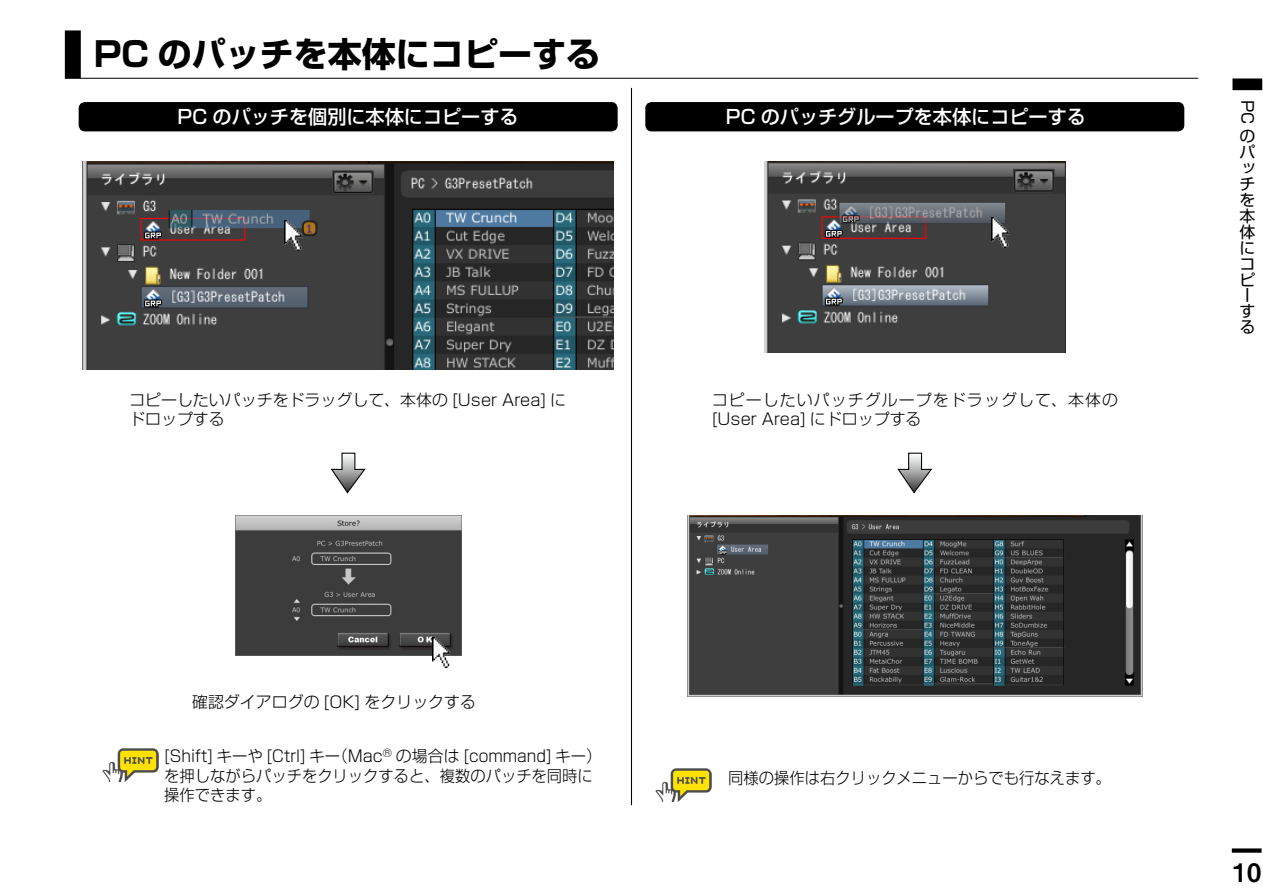
<style>
.page{position:relative;width:1263px;height:893px;background:#fff}
.page>*{position:absolute;margin:0;border:0;box-sizing:border-box;transform-origin:0 0}
.t1{font:700 34.05px "Shin Go Pr 5";color:#000}
.t2{font:25.5px "Midashi Go Pr 6 N MB31";color:#000}
.t3{font:500 19.2px "Shin Go Pr 5";color:#fff}
.t4{font:300 15.9px/19.2px "Shin Go Pr 5";color:#000;scale:.96 1}
.t5{font:300 15.9px/19.2px "Shin Go Pr 5";color:#000}
.t6{font:300 15.9px/19.2px "Shin Go Pr 5";letter-spacing:.065em;color:#000}
.t7{font:15.9px/15.9px "Shin Go Pr 5";color:#000}
</style>
<div class="page">
<div style="left:1232px;top:848px;width:29px;height:5px;background:#000"></div>
<div style="left:1234px;top:81px;width:26px;height:7px;background:#000"></div>
<div style="left:1232px;top:78px;width:30px;height:12px;border:4px solid #000"></div>
<hr style="left:65px;top:78px;width:1133px;height:1px;background:#000">
<div style="left:67px;top:33px;width:12px;height:43px;background:#000"></div>
<div style="left:65px;top:30px;width:16px;height:48px;border:4px solid #000"></div>
<img style="left:82px;top:162px;width:532px;height:208px">
<div style="left:647px;top:104px;width:535px;height:25px;background:#000;border-radius:4px"></div>
<div style="left:645px;top:102px;width:539px;height:29px;border:4px solid #000;border-radius:4px"></div>
<div style="left:81px;top:104px;width:534px;height:25px;background:#000;border-radius:4px"></div>
<div style="left:79px;top:102px;width:539px;height:29px;border:4px solid #000;border-radius:4px"></div>
<hr style="left:631px;top:88px;width:1px;height:717px;background:#000">
<svg style="left:897px;top:452px;width:36px;height:42px"></svg>
<img style="left:656px;top:769px;width:56px;height:32px">
<svg style="left:330px;top:452px;width:36px;height:42px"></svg>
<img style="left:235px;top:516px;width:226px;height:139px">
<img style="left:433px;top:638px;width:18px;height:30px">
<img style="left:764px;top:162px;width:301px;height:191px">
<img style="left:687px;top:516px;width:455px;height:180px">
<img style="left:285px;top:220px;width:18px;height:30px">
<img style="left:992px;top:218px;width:18px;height:30px">
<img style="left:103px;top:749px;width:55px;height:32px">
<h1 class="t1" style="left:94px;top:27px;width:508px">PC のパッチを本体にコピーする</h1>
<p class="t3" style="left:178px;top:101px;width:343px">PC のパッチを個別に本体にコピーする</p>
<p class="t5" style="left:129px;top:389px;width:439px">コピーしたいパッチをドラッグして、本体の [User Area] にドロップする</p>
<p class="t5" style="left:192px;top:691px;width:286px">確認ダイアログの [OK] をクリックする</p>
<p class="t4" style="left:164px;top:745px;width:457px">[Shift] キーや [Ctrl] キー（Mac<sup>®</sup> の場合は [command] キー）を押しながらパッチをクリックすると、複数のパッチを同時に操作できます。</p>
<p class="t3" style="left:726px;top:101px;width:362px">PC のパッチグループを本体にコピーする</p>
<p class="t6" style="left:712px;top:389px;width:408px">コピーしたいパッチグループをドラッグして、本体の[User Area] にドロップする</p>
<p class="t4" style="left:728px;top:767px;width:400px">同様の操作は右クリックメニューからでも行なえます。</p>
<p class="t7" style="left:1257px;top:100px;width:26px;rotate:90deg">PC</p>
<p class="t7" style="left:1239px;top:127px;width:17px">のパッチを本体にコピーする</p>
<h2 class="t2" style="left:1233px;top:852px;width:30px">10</h2>
</div>
